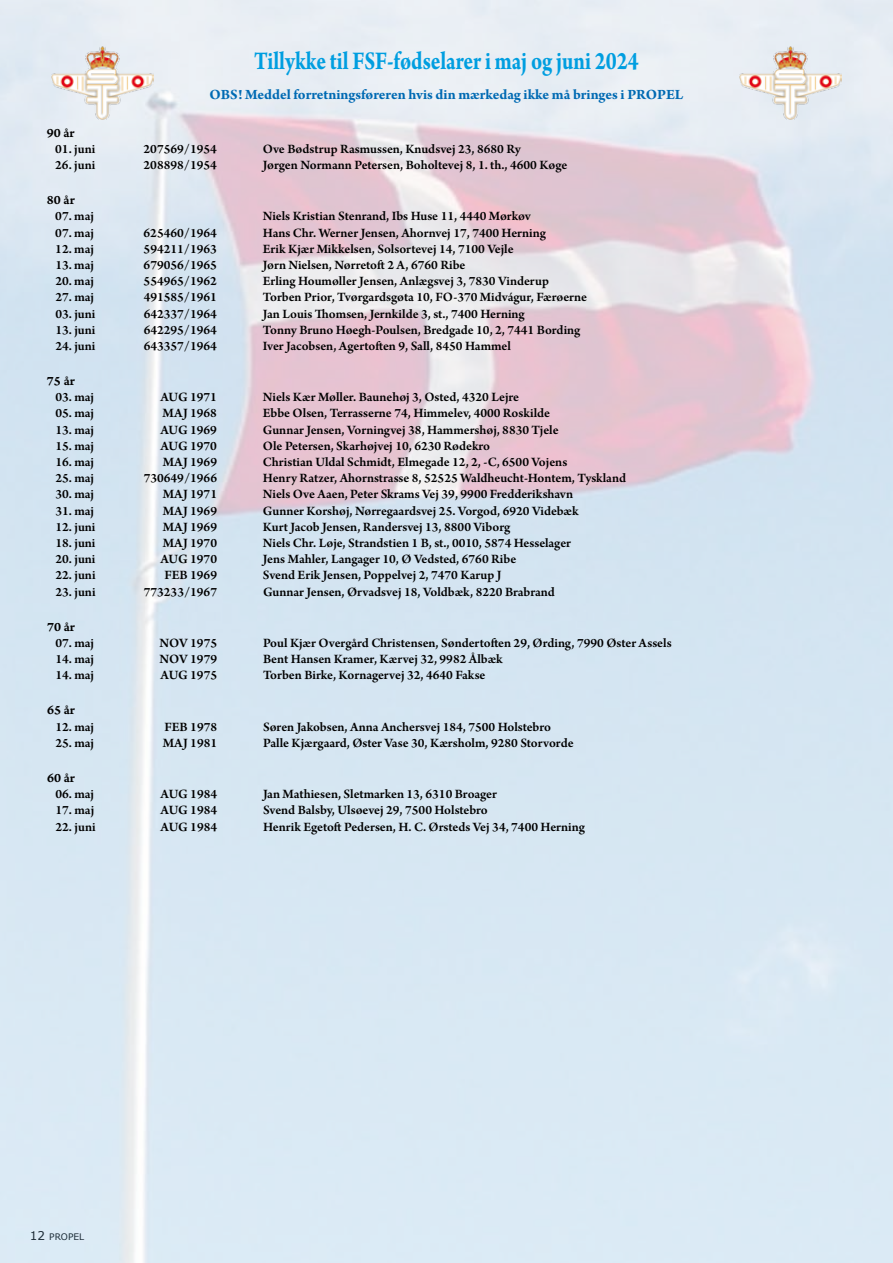
<style>
.page{position:relative;width:893px;height:1263px;background:#fff}
.page>*{position:absolute;margin:0;border:0;box-sizing:border-box;transform-origin:0 0}
.t1{font:700 27px "Arno Pro";color:#009ee0;scale:.8 1}
.t2{font:700 15px "Arno Pro";letter-spacing:-.005em;color:#006ab3}
.t3{font:600 13.5px "Arno Pro";color:#000}
.t4{font:13.5px "Arno Pro Smbd Caption";color:#000}
.t5{font:9px "Verdana";color:#000}
.s1{font-size:12px}
</style>
<div class="page">
<img style="left:51px;top:47px;width:102px;height:73px">
<img style="left:740px;top:47px;width:102px;height:73px">
<h1 class="t1" style="left:254px;top:46px;width:482px">Tillykke til FSF-fødselarer i maj og juni 2024</h1>
<p class="t2" style="left:210px;top:86px;width:475px">OBS! Meddel forretningsføreren hvis din mærkedag ikke må bringes i PROPEL</p>
<p class="t4" style="left:47px;top:124px;width:30px">90 år</p>
<p class="t3" style="left:55px;top:141px;width:42px">01. juni</p>
<p class="t3" style="left:144px;top:141px;width:75px">207569/1954</p>
<p class="t3" style="left:263px;top:141px;width:260px">Ove Bødstrup Rasmussen, Knudsvej 23, 8680 Ry</p>
<p class="t3" style="left:55px;top:157px;width:42px">26. juni</p>
<p class="t3" style="left:144px;top:157px;width:75px">208898/1954</p>
<p class="t3" style="left:263px;top:157px;width:306px">Jørgen Normann Petersen, Boholtevej 8, 1. th., 4600 Køge</p>
<p class="t4" style="left:47px;top:192px;width:30px">80 år</p>
<p class="t3" style="left:55px;top:208px;width:40px">07. maj</p>
<p class="t3" style="left:263px;top:208px;width:270px">Niels Kristian Stenrand, Ibs Huse 11, 4440 Mørkøv</p>
<p class="t3" style="left:55px;top:225px;width:40px">07. maj</p>
<p class="t3" style="left:144px;top:225px;width:75px">625460/1964</p>
<p class="t3" style="left:263px;top:225px;width:285px">Hans Chr. Werner Jensen, Ahornvej 17, 7400 Herning</p>
<p class="t3" style="left:55px;top:241px;width:40px">12. maj</p>
<p class="t3" style="left:144px;top:241px;width:75px">594211/1963</p>
<p class="t3" style="left:263px;top:241px;width:252px">Erik Kjær Mikkelsen, Solsortevej 14, 7100 Vejle</p>
<p class="t3" style="left:55px;top:257px;width:40px">13. maj</p>
<p class="t3" style="left:144px;top:257px;width:75px">679056/1965</p>
<p class="t3" style="left:263px;top:257px;width:204px">Jørn Nielsen, Nørretoft 2 A, 6760 Ribe</p>
<p class="t3" style="left:55px;top:273px;width:40px">20. maj</p>
<p class="t3" style="left:144px;top:273px;width:75px">554965/1962</p>
<p class="t3" style="left:263px;top:273px;width:288px">Erling Houmøller Jensen, Anlægsvej 3, 7830 Vinderup</p>
<p class="t3" style="left:55px;top:289px;width:40px">27. maj</p>
<p class="t3" style="left:144px;top:289px;width:75px">491585/1961</p>
<p class="t3" style="left:263px;top:289px;width:326px">Torben Prior, Tvørgardsgøta 10, FO-370 Midvágur, Færøerne</p>
<p class="t3" style="left:55px;top:306px;width:42px">03. juni</p>
<p class="t3" style="left:144px;top:306px;width:75px">642337/1964</p>
<p class="t3" style="left:263px;top:306px;width:263px">Jan Louis Thomsen, Jernkilde 3, st., 7400 Herning</p>
<p class="t3" style="left:55px;top:322px;width:42px">13. juni</p>
<p class="t3" style="left:144px;top:322px;width:75px">642295/1964</p>
<p class="t3" style="left:263px;top:322px;width:319px">Tonny Bruno Høegh-Poulsen, Bredgade 10, 2, 7441 Bording</p>
<p class="t3" style="left:55px;top:338px;width:42px">24. juni</p>
<p class="t3" style="left:144px;top:338px;width:75px">643357/1964</p>
<p class="t3" style="left:263px;top:338px;width:250px">Iver Jacobsen, Agertoften 9, Sall, 8450 Hammel</p>
<p class="t4" style="left:47px;top:373px;width:30px">75 år</p>
<p class="t3" style="left:55px;top:389px;width:40px">03. maj</p>
<p class="t3" style="left:160px;top:389px;width:58px">AUG 1971</p>
<p class="t3" style="left:263px;top:389px;width:258px">Niels Kær Møller. Baunehøj 3, Osted, 4320 Lejre</p>
<p class="t3" style="left:55px;top:406px;width:40px">05. maj</p>
<p class="t3" style="left:163px;top:406px;width:56px">MAJ 1968</p>
<p class="t3" style="left:263px;top:406px;width:289px">Ebbe Olsen, Terrasserne 74, Himmelev, 4000 Roskilde</p>
<p class="t3" style="left:55px;top:422px;width:40px">13. maj</p>
<p class="t3" style="left:161px;top:422px;width:58px">AUG 1969</p>
<p class="t3" style="left:263px;top:422px;width:297px">Gunnar Jensen, Vorningvej 38, Hammershøj, 8830 Tjele</p>
<p class="t3" style="left:55px;top:438px;width:40px">15. maj</p>
<p class="t3" style="left:161px;top:438px;width:58px">AUG 1970</p>
<p class="t3" style="left:263px;top:438px;width:229px">Ole Petersen, Skarhøjvej 10, 6230 Rødekro</p>
<p class="t3" style="left:55px;top:454px;width:40px">16. maj</p>
<p class="t3" style="left:163px;top:454px;width:56px">MAJ 1969</p>
<p class="t3" style="left:263px;top:454px;width:306px">Christian Uldal Schmidt, Elmegade 12, 2, -C, 6500 Vojens</p>
<p class="t3" style="left:55px;top:470px;width:40px">25. maj</p>
<p class="t3" style="left:144px;top:470px;width:75px">730649/1966</p>
<p class="t3" style="left:263px;top:470px;width:365px">Henry Ratzer, Ahornstrasse 8, 52525 Waldheucht-Hontem, Tyskland</p>
<p class="t3" style="left:55px;top:487px;width:40px">30. maj</p>
<p class="t3" style="left:163px;top:487px;width:56px">MAJ 1971</p>
<p class="t3" style="left:263px;top:487px;width:312px">Niels Ove Aaen, Peter Skrams Vej 39, 9900 Fredderikshavn</p>
<p class="t3" style="left:55px;top:503px;width:40px">31. maj</p>
<p class="t3" style="left:163px;top:503px;width:56px">MAJ 1969</p>
<p class="t3" style="left:263px;top:503px;width:317px">Gunner Korshøj, Nørregaardsvej 25. Vorgod, 6920 Videbæk</p>
<p class="t3" style="left:55px;top:519px;width:42px">12. juni</p>
<p class="t3" style="left:163px;top:519px;width:56px">MAJ 1969</p>
<p class="t3" style="left:263px;top:519px;width:249px">Kurt Jacob Jensen, Randersvej 13, 8800 Viborg</p>
<p class="t3" style="left:55px;top:535px;width:42px">18. juni</p>
<p class="t3" style="left:163px;top:535px;width:56px">MAJ 1970</p>
<p class="t3" style="left:263px;top:535px;width:310px">Niels Chr. Løje, Strandstien 1 B, st., 0010, 5874 Hesselager</p>
<p class="t3" style="left:55px;top:551px;width:42px">20. juni</p>
<p class="t3" style="left:161px;top:551px;width:58px">AUG 1970</p>
<p class="t3" style="left:263px;top:551px;width:255px">Jens Mahler, Langager 10, Ø Vedsted, 6760 Ribe</p>
<p class="t3" style="left:55px;top:568px;width:42px">22. juni</p>
<p class="t3" style="left:164px;top:568px;width:54px">FEB 1969</p>
<p class="t3" style="left:263px;top:568px;width:240px">Svend Erik Jensen, Poppelvej 2, 7470 Karup J</p>
<p class="t3" style="left:55px;top:584px;width:42px">23. juni</p>
<p class="t3" style="left:144px;top:584px;width:75px">773233/1967</p>
<p class="t3" style="left:263px;top:584px;width:293px">Gunnar Jensen, Ørvadsvej 18, Voldbæk, 8220 Brabrand</p>
<p class="t4" style="left:47px;top:619px;width:30px">70 år</p>
<p class="t3" style="left:55px;top:635px;width:40px">07. maj</p>
<p class="t3" style="left:160px;top:635px;width:59px">NOV 1975</p>
<p class="t3" style="left:263px;top:635px;width:410px">Poul Kjær Overgård Christensen, Søndertoften 29, Ørding, 7990 Øster Assels</p>
<p class="t3" style="left:56px;top:651px;width:40px">14. maj</p>
<p class="t3" style="left:160px;top:651px;width:59px">NOV 1979</p>
<p class="t3" style="left:263px;top:651px;width:241px">Bent Hansen Kramer, Kærvej 32, 9982 Ålbæk</p>
<p class="t3" style="left:56px;top:667px;width:40px">14. maj</p>
<p class="t3" style="left:161px;top:667px;width:58px">AUG 1975</p>
<p class="t3" style="left:263px;top:667px;width:224px">Torben Birke, Kornagervej 32, 4640 Fakse</p>
<p class="t4" style="left:47px;top:702px;width:30px">65 år</p>
<p class="t3" style="left:56px;top:719px;width:40px">12. maj</p>
<p class="t3" style="left:164px;top:719px;width:54px">FEB 1978</p>
<p class="t3" style="left:263px;top:719px;width:290px">Søren Jakobsen, Anna Anchersvej 184, 7500 Holstebro</p>
<p class="t3" style="left:56px;top:735px;width:40px">25. maj</p>
<p class="t3" style="left:163px;top:735px;width:56px">MAJ 1981</p>
<p class="t3" style="left:263px;top:735px;width:312px">Palle Kjærgaard, Øster Vase 30, Kærsholm, 9280 Storvorde</p>
<p class="t4" style="left:47px;top:770px;width:30px">60 år</p>
<p class="t3" style="left:56px;top:786px;width:40px">06. maj</p>
<p class="t3" style="left:161px;top:786px;width:58px">AUG 1984</p>
<p class="t3" style="left:263px;top:786px;width:235px">Jan Mathiesen, Sletmarken 13, 6310 Broager</p>
<p class="t3" style="left:56px;top:802px;width:40px">17. maj</p>
<p class="t3" style="left:161px;top:802px;width:58px">AUG 1984</p>
<p class="t3" style="left:263px;top:802px;width:226px">Svend Balsby, Ulsøevej 29, 7500 Holstebro</p>
<p class="t3" style="left:56px;top:819px;width:42px">22. juni</p>
<p class="t3" style="left:161px;top:819px;width:58px">AUG 1984</p>
<p class="t3" style="left:263px;top:819px;width:323px">Henrik Egetoft Pedersen, H. C. Ørsteds Vej 34, 7400 Herning</p>
<p class="t5" style="left:30px;top:1230px;width:56px"><span class="s1">12</span> PROPEL</p>
</div>
